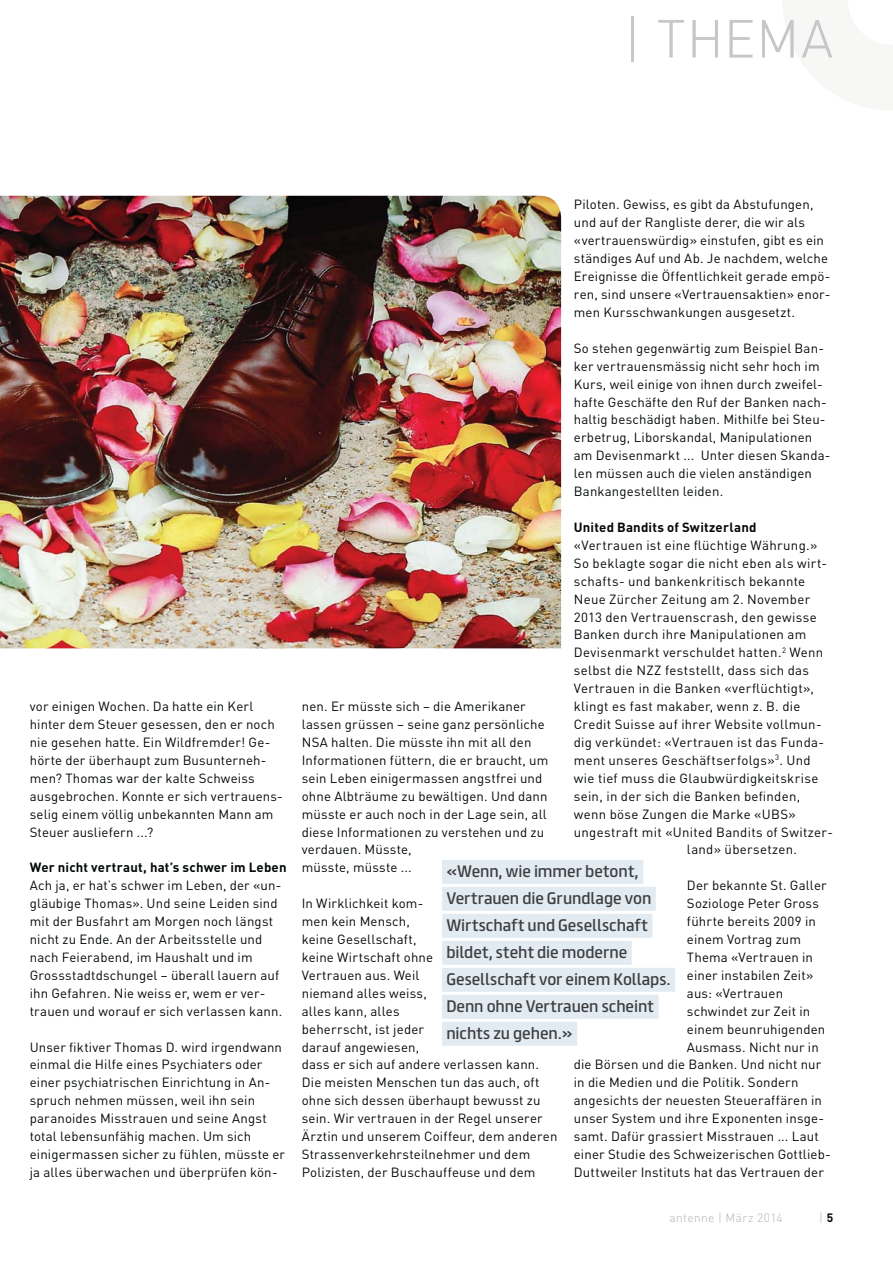
<style>
.page{position:relative;width:893px;height:1263px;background:#fff}
.page>*{position:absolute;margin:0;border:0;box-sizing:border-box;transform-origin:0 0}
.t1{font:300 52.5px "DINOT";letter-spacing:.025em;color:#c6c7c9}
.t2{font:15px/27px "FS Truman";letter-spacing:-.005em;color:#3d3e40}
.t3{font:13.2px/17.9px "DINOT";letter-spacing:.01em;color:#040809}
.t4{font:700 13.2px "DINOT";letter-spacing:.015em;color:#040809}
.t5{font:300 12px "DINOT";letter-spacing:.035em;color:#b1b2b4}
.s1{font-weight:700;color:#040809}
</style>
<div class="page">
<img style="left:0;top:196px;width:561px;height:452px">
<div style="left:442px;top:860px;width:201px;height:24px;background:#e2ebf2"></div>
<div style="left:442px;top:887px;width:214px;height:24px;background:#e2ebf2"></div>
<div style="left:442px;top:914px;width:210px;height:24px;background:#e2ebf2"></div>
<div style="left:442px;top:941px;width:190px;height:24px;background:#e2ebf2"></div>
<div style="left:442px;top:968px;width:233px;height:24px;background:#e2ebf2"></div>
<div style="left:442px;top:995px;width:216px;height:24px;background:#e2ebf2"></div>
<div style="left:442px;top:1022px;width:135px;height:24px;background:#e2ebf2"></div>
<h1 class="t1" style="left:625px;top:9px;width:210px">| THEMA</h1>
<p class="t3" style="left:30px;top:699px;width:254px">vor einigen Wochen. Da hatte ein Kerl hinter dem Steuer gesessen, den er noch nie gesehen hatte. Ein Wildfremder! Ge&shy;hörte der überhaupt zum Busunterneh&shy;men? Thomas war der kalte Schweiss ausgebrochen. Konnte er sich vertrauens&shy;selig einem völlig unbekannten Mann am Steuer ausliefern ...?</p>
<p class="t4" style="left:30px;top:863px;width:258px">Wer nicht vertraut, hat’s schwer im Leben</p>
<p class="t3" style="left:30px;top:878px;width:254px">Ach ja, er hat’s schwer im Leben, der «un&shy;gläubige Thomas». Und seine Leiden sind mit der Busfahrt am Morgen noch längst nicht zu Ende. An der Arbeitsstelle und nach Feierabend, im Haushalt und im Grossstadtdschungel – überall lauern auf ihn Gefahren. Nie weiss er, wem er ver&shy;trauen und worauf er sich verlassen kann.</p>
<p class="t3" style="left:30px;top:1039px;width:257px">Unser fiktiver Thomas D. wird irgendwann einmal die Hilfe eines Psychiaters oder einer psychiatrischen Einrichtung in An&shy;spruch nehmen müssen, weil ihn sein paranoides Misstrauen und seine Angst total lebensunfähig machen. Um sich einigermassen sicher zu fühlen, müsste er ja alles überwachen und überprüfen kön-</p>
<p class="t3" style="left:574px;top:197px;width:258px">Piloten. Gewiss, es gibt da Abstufungen, und auf der Rangliste derer, die wir als «vertrauenswürdig» einstufen, gibt es ein ständiges Auf und Ab. Je nachdem, welche Ereignisse die Öffentlichkeit gerade empö&shy;ren, sind unsere «Vertrauensaktien» enor&shy;men Kursschwankungen ausgesetzt.</p>
<p class="t3" style="left:574px;top:341px;width:258px">So stehen gegenwärtig zum Beispiel Ban&shy;ker vertrauensmässig nicht sehr hoch im Kurs, weil einige von ihnen durch zweifel&shy;hafte Geschäfte den Ruf der Banken nach&shy;haltig beschädigt haben. Mithilfe bei Steu&shy;erbetrug, Liborskandal, Manipulationen am Devisenmarkt ... Unter diesen Skanda&shy;len müssen auch die vielen anständigen Bankangestellten leiden.</p>
<p class="t4" style="left:574px;top:522px;width:184px">United Bandits of Switzerland</p>
<p class="t3" style="left:574px;top:538px;width:245px">«Vertrauen ist eine flüchtige Währung.»</p>
<p class="t3" style="left:574px;top:556px;width:255px">So beklagte sogar die nicht eben als wirt-</p>
<p class="t3" style="left:574px;top:574px;width:233px">schafts- und bankenkritisch bekannte</p>
<p class="t3" style="left:574px;top:592px;width:238px">Neue Zürcher Zeitung am 2. November</p>
<p class="t3" style="left:574px;top:609px;width:244px">2013 den Vertrauenscrash, den gewisse</p>
<p class="t3" style="left:574px;top:627px;width:234px">Banken durch ihre Manipulationen am</p>
<p class="t3" style="left:574px;top:645px;width:251px">Devisenmarkt verschuldet hatten.<sup>2</sup> Wenn</p>
<p class="t3" style="left:574px;top:663px;width:237px">selbst die NZZ feststellt, dass sich das</p>
<p class="t3" style="left:574px;top:681px;width:242px">Vertrauen in die Banken «verflüchtigt»,</p>
<p class="t3" style="left:574px;top:699px;width:228px">klingt es fast makaber, wenn z. B. die</p>
<p class="t3" style="left:574px;top:717px;width:249px">Credit Suisse auf ihrer Website vollmun-</p>
<p class="t3" style="left:574px;top:735px;width:252px">dig verkündet: «Vertrauen ist das Funda-</p>
<p class="t3" style="left:574px;top:753px;width:238px">ment unseres Geschäftserfolgs»<sup>3</sup>. Und</p>
<p class="t3" style="left:574px;top:771px;width:246px">wie tief muss die Glaubwürdigkeitskrise</p>
<p class="t3" style="left:574px;top:789px;width:228px">sein, in der sich die Banken befinden,</p>
<p class="t3" style="left:574px;top:807px;width:224px">wenn böse Zungen die Marke «UBS»</p>
<p class="t3" style="left:574px;top:824px;width:261px">ungestraft mit «United Bandits of Switzer-</p>
<p class="t3" style="left:687px;top:842px;width:112px">land» übersetzen.</p>
<p class="t3" style="left:687px;top:878px;width:141px">Der bekannte St. Galler</p>
<p class="t3" style="left:687px;top:896px;width:133px">Soziologe Peter Gross</p>
<p class="t3" style="left:687px;top:914px;width:130px">führte bereits 2009 in</p>
<p class="t3" style="left:687px;top:932px;width:116px">einem Vortrag zum</p>
<p class="t3" style="left:687px;top:950px;width:128px">Thema «Vertrauen in</p>
<p class="t3" style="left:687px;top:968px;width:128px">einer instabilen Zeit»</p>
<p class="t3" style="left:687px;top:986px;width:98px">aus: «Vertrauen</p>
<p class="t3" style="left:687px;top:1004px;width:125px">schwindet zur Zeit in</p>
<p class="t3" style="left:687px;top:1022px;width:140px">einem beunruhigenden</p>
<p class="t3" style="left:687px;top:1039px;width:133px">Ausmass. Nicht nur in</p>
<p class="t3" style="left:574px;top:1057px;width:249px">die Börsen und die Banken. Und nicht nur</p>
<p class="t3" style="left:574px;top:1075px;width:226px">in die Medien und die Politik. Sondern</p>
<p class="t3" style="left:574px;top:1093px;width:250px">angesichts der neuesten Steueraffären in</p>
<p class="t3" style="left:574px;top:1111px;width:252px">unser System und ihre Exponenten insge-</p>
<p class="t3" style="left:574px;top:1129px;width:247px">samt. Dafür grassiert Misstrauen ... Laut</p>
<p class="t3" style="left:574px;top:1147px;width:258px">einer Studie des Schweizerischen Gottlieb-</p>
<p class="t3" style="left:574px;top:1165px;width:251px">Duttweiler Instituts hat das Vertrauen der</p>
<p class="t3" style="left:302px;top:699px;width:248px">nen. Er müsste sich – die Amerikaner lassen grüssen – seine ganz persönliche NSA halten. Die müsste ihn mit all den Informationen füttern, die er braucht, um sein Leben einigermassen angstfrei und ohne Albträume zu bewältigen. Und dann müsste er auch noch in der Lage sein, all diese Informationen zu verstehen und zu verdauen. Müsste,<br>müsste, müsste ...</p>
<p class="t3" style="left:302px;top:896px;width:257px">In Wirklichkeit kom-<br>men kein Mensch,<br>keine Gesellschaft,<br>keine Wirtschaft ohne<br>Vertrauen aus. Weil<br>niemand alles weiss,<br>alles kann, alles<br>beherrscht, ist jeder<br>darauf angewiesen,<br>dass er sich auf andere verlassen kann.<br>Die meisten Menschen tun das auch, oft ohne sich dessen überhaupt bewusst zu sein. Wir vertrauen in der Regel unserer<br>Ärztin und unserem Coiffeur, dem anderen<br>Strassenverkehrsteilnehmer und dem<br>Polizisten, der Buschauffeuse und dem</p>
<p class="t2" style="left:446px;top:859px;width:226px">«Wenn, wie immer betont,<br>Vertrauen die Grundlage von<br>Wirtschaft und Gesellschaft bildet, steht die moderne<br>Gesellschaft vor einem Kollaps.<br>Denn ohne Vertrauen scheint nichts zu gehen.»</p>
<p class="t5" style="left:669px;top:1211px;width:115px">antenne | März 2014</p>
<p class="t5" style="left:819px;top:1211px;width:15px">| <span class="s1">5</span></p>
</div>
